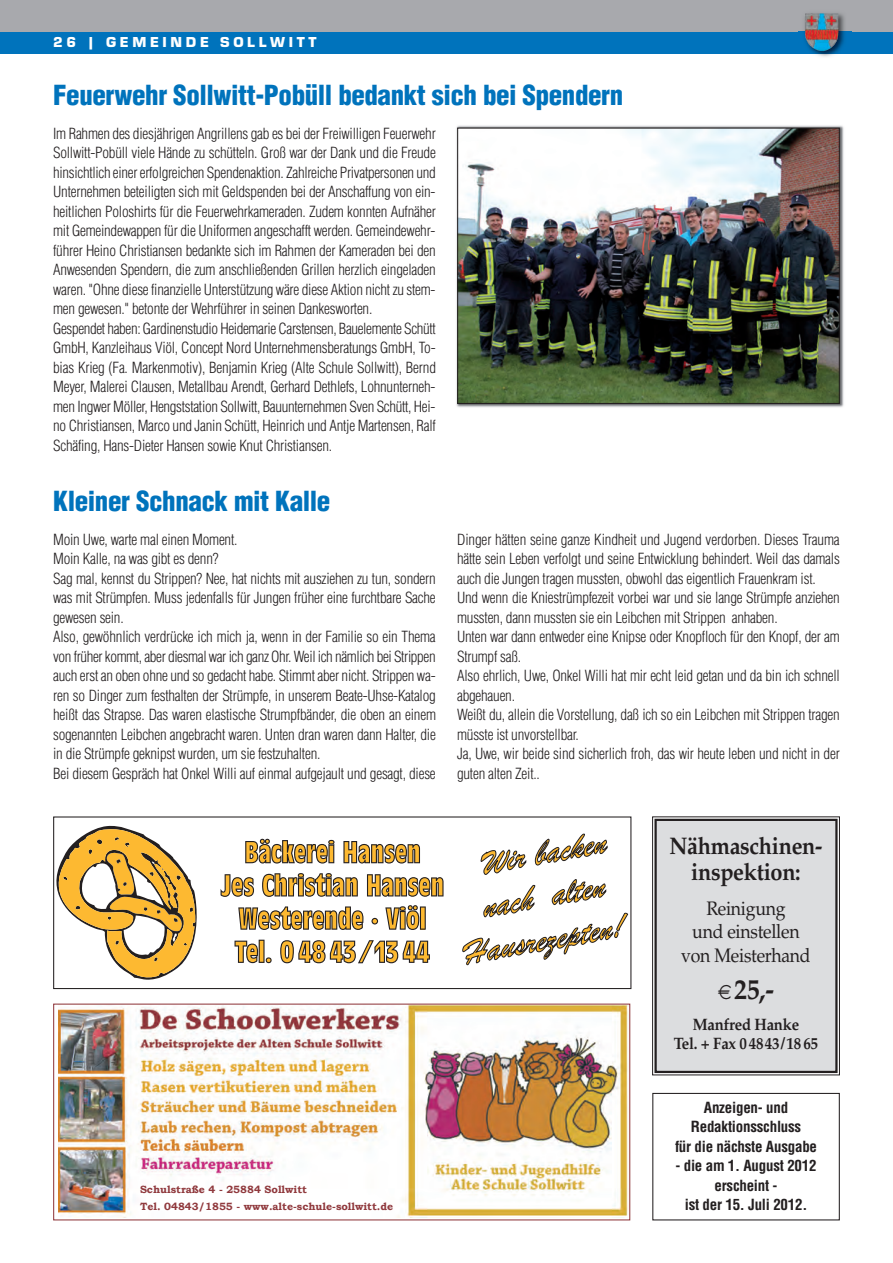
<style>
.page{position:relative;width:893px;height:1263px;background:#fff}
.page>*{position:absolute;margin:0;border:0;box-sizing:border-box;transform-origin:0 0}
.t1{font:700 28.5px "Palatino";color:#231f20;scale:.91 1}
.t2{font:900 condensed 27px "Helvetica";letter-spacing:-.015em;color:#0073bc}
.t3{font:700 24px/26.2px "Palatino";letter-spacing:-.015em;color:#231f20;text-align:center;scale:.91 1}
.t4{font:19.5px/23.9px "Palatino";letter-spacing:-.015em;color:#231f20;text-align:center;scale:.91 1}
.t5{font:700 16.5px/19.4px "Palatino";letter-spacing:-.015em;color:#231f20;text-align:center;scale:.91 1}
.t6{font:300 condensed 15px/19.5px "Helvetica";letter-spacing:-.015em;color:#231f20}
.t7{font:700 condensed 15px/19.5px "Helvetica";letter-spacing:-.015em;color:#231f20;text-align:center}
.t8{font:15px "Eurostile T Blac";letter-spacing:.25em;color:#fff}
.t9{font:700 10.5px/16.5px "Bookman Old Style";color:#90393d}
</style>
<div class="page">
<div style="left:0;top:0;width:893px;height:43px;background:#a8a9ad"></div>
<div style="left:0;top:32px;width:893px;height:21px;background:#0073bc"></div>
<img style="left:799px;top:13px;width:52px;height:44px">
<img style="left:805px;top:13px;width:33px;height:38px">
<div style="left:652px;top:1093px;width:188px;height:127px;border:1px solid #231f20"></div>
<img style="left:456px;top:125px;width:388px;height:283px">
<img style="left:459px;top:130px;width:379px;height:272px">
<div style="left:457px;top:128px;width:383px;height:276px;border:1px solid #231f20"></div>
<img style="left:59px;top:1005px;width:569px;height:213px">
<svg style="left:56px;top:826px;width:141px;height:154px"></svg>
<svg style="left:245px;top:839px;width:89px;height:24px"></svg>
<svg style="left:343px;top:841px;width:77px;height:22px"></svg>
<svg style="left:221px;top:874px;width:33px;height:23px"></svg>
<svg style="left:262px;top:873px;width:96px;height:24px"></svg>
<svg style="left:367px;top:874px;width:77px;height:23px"></svg>
<svg style="left:238px;top:906px;width:125px;height:24px"></svg>
<svg style="left:371px;top:918px;width:7px;height:6px"></svg>
<svg style="left:385px;top:905px;width:41px;height:25px"></svg>
<svg style="left:234px;top:940px;width:38px;height:23px"></svg>
<svg style="left:280px;top:940px;width:150px;height:23px"></svg>
<svg style="left:462px;top:833px;width:166px;height:133px"></svg>
<div style="left:53px;top:816px;width:578px;height:173px;border:1px solid #231f20"></div>
<div style="left:656px;top:820px;width:180px;height:252px;background:#dcdddf"></div>
<div style="left:652px;top:816px;width:188px;height:259px;border:1px solid #231f20"></div>
<div style="left:654px;top:819px;width:184px;height:254px;border:2px solid #231f20"></div>
<p class="t8" style="left:53px;top:33px;width:265px">26 | GEMEINDE SOLLWITT</p>
<h2 class="t2" style="left:53px;top:80px;width:572px">Feuerwehr Sollwitt-Pobüll bedankt sich bei Spendern</h2>
<p class="t6" style="left:53px;top:124px;width:384px">Im Rahmen des diesjährigen Angrillens gab es bei der Freiwilligen Feuerwehr Sollwitt-Pobüll viele Hände zu schütteln. Groß war der Dank und die Freude hinsichtlich einer erfolgreichen Spendenaktion. Zahlreiche Privatpersonen und Unternehmen beteiligten sich mit Geldspenden bei der Anschaffung von ein&shy;heitlichen Poloshirts für die Feuerwehrkameraden. Zudem konnten Aufnäher mit Gemeindewappen für die Uniformen angeschafft werden. Gemeindewehr&shy;führer Heino Christiansen bedankte sich im Rahmen der Kameraden bei den Anwesenden Spendern, die zum anschließenden Grillen herzlich eingeladen waren. "Ohne diese finanzielle Unterstützung wäre diese Aktion nicht zu stem&shy;men gewesen." betonte der Wehrführer in seinen Dankesworten.<br>Gespendet haben: Gardinenstudio Heidemarie Carstensen, Bauelemente Schütt GmbH, Kanzleihaus Viöl, Concept Nord Unternehmensberatungs GmbH, To&shy;bias Krieg (Fa. Markenmotiv), Benjamin Krieg (Alte Schule Sollwitt), Bernd Meyer, Malerei Clausen, Metallbau Arendt, Gerhard Dethlefs, Lohnunterneh&shy;men Ingwer Möller, Hengststation Sollwitt, Bauunternehmen Sven Schütt, Hei&shy;no Christiansen, Marco und Janin Schütt, Heinrich und Antje Martensen, Ralf Schäfing, Hans-Dieter Hansen sowie Knut Christiansen.</p>
<h2 class="t2" style="left:53px;top:486px;width:279px">Kleiner Schnack mit Kalle</h2>
<p class="t6" style="left:53px;top:530px;width:384px">Moin Uwe, warte mal einen Moment.<br>Moin Kalle, na was gibt es denn?<br>Sag mal, kennst du Strippen? Nee, hat nichts mit ausziehen zu tun, sondern was mit Strümpfen. Muss jedenfalls für Jungen früher eine furchtbare Sache gewesen sein.<br>Also, gewöhnlich verdrücke ich mich ja, wenn in der Familie so ein Thema von früher kommt, aber diesmal war ich ganz Ohr. Weil ich nämlich bei Strippen auch erst an oben ohne und so gedacht habe. Stimmt aber nicht. Strippen wa&shy;ren so Dinger zum festhalten der Strümpfe, in unserem Beate-Uhse-Katalog heißt das Strapse. Das waren elastische Strumpfbänder, die oben an einem sogenannten Leibchen angebracht waren. Unten dran waren dann Halter, die in die Strümpfe geknipst wurden, um sie festzuhalten.<br>Bei diesem Gespräch hat Onkel Willi auf einmal aufgejault und gesagt, diese</p>
<p class="t6" style="left:457px;top:530px;width:384px">Dinger hätten seine ganze Kindheit und Jugend verdorben. Dieses Trauma hätte sein Leben verfolgt und seine Entwicklung behindert. Weil das damals auch die Jungen tragen mussten, obwohl das eigentlich Frauenkram ist.<br>Und wenn die Kniestrümpfezeit vorbei war und sie lange Strümpfe anziehen mussten, dann mussten sie ein Leibchen mit Strippen anhaben.<br>Unten war dann entweder eine Knipse oder Knopfloch für den Knopf, der am Strumpf saß.<br>Also ehrlich, Uwe, Onkel Willi hat mir echt leid getan und da bin ich schnell abgehauen.<br>Weißt du, allein die Vorstellung, daß ich so ein Leibchen mit Strippen tragen müsste ist unvorstellbar.<br>Ja, Uwe, wir beide sind sicherlich froh, das wir heute leben und nicht in der guten alten Zeit..</p>
<p class="t9" style="left:140px;top:1181px;width:255px">Schulstraße 4 - 25884 Sollwitt<br>Tel. 04843/1855 - www.alte-schule-sollwitt.de</p>
<h3 class="t3" style="left:669px;top:835px;width:170px">Nähmaschinen&shy;inspektion:</h3>
<h3 class="t4" style="left:681px;top:898px;width:144px">Reinigung<br>und einstellen von Meisterhand</h3>
<h1 class="t1" style="left:734px;top:978px;width:45px">25,-</h1>
<p class="t5" style="left:674px;top:1016px;width:160px">Manfred Hanke<br>Tel. + Fax 0 4843/18 65</p>
<p class="t7" style="left:675px;top:1098px;width:144px">Anzeigen- und<br>Redaktionsschluss<br>für die nächste Ausgabe</p>
<p class="t7" style="left:675px;top:1156px;width:143px">- die am 1. August 2012 erscheint -<br>ist der 15. Juli 2012.</p>
</div>
